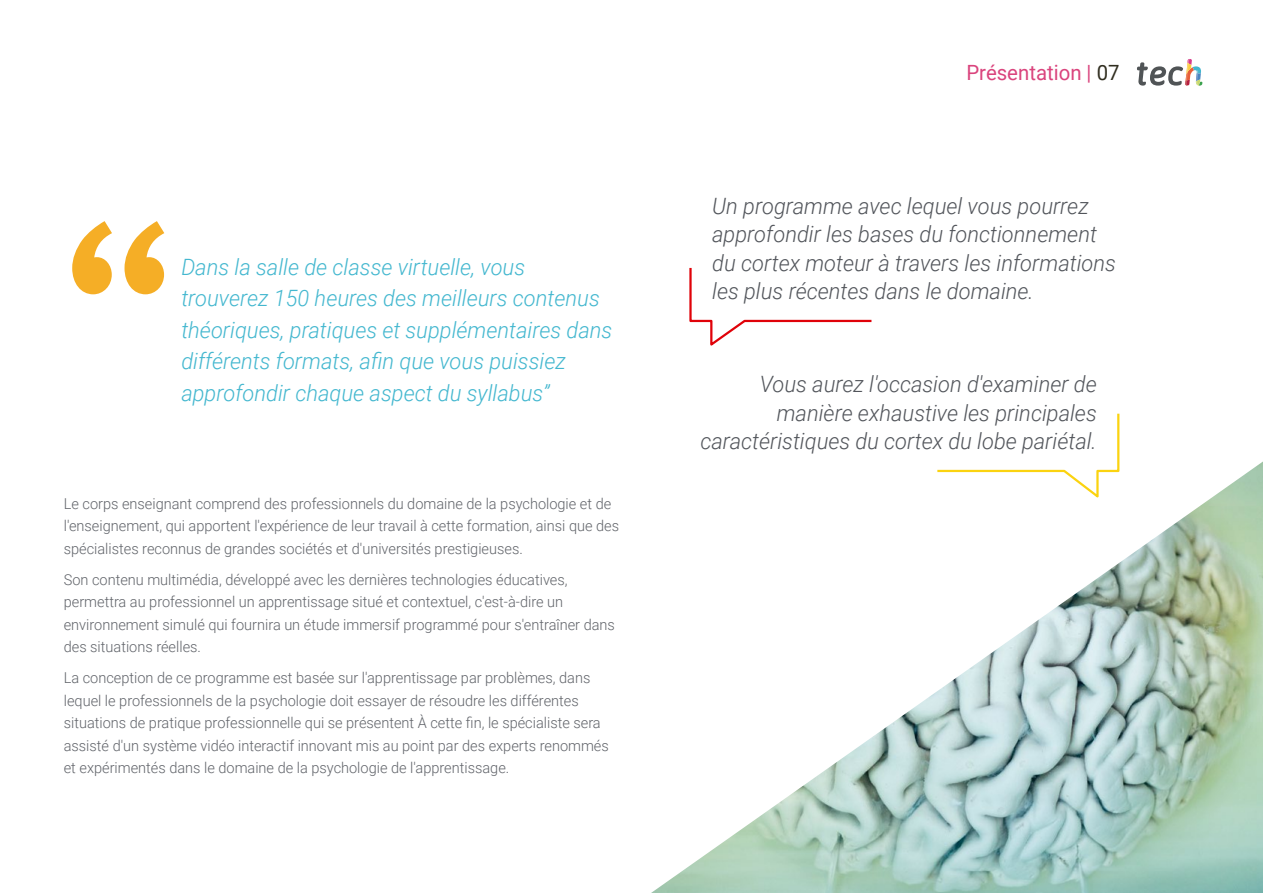
<style>
.page{position:relative;width:1263px;height:893px;background:#fff}
.page>*{position:absolute;margin:0;border:0;box-sizing:border-box;transform-origin:0 0}
.t1{font:italic 300 22.5px/28.5px "Roboto";color:#52555b;text-align:right}
.t2{font:italic 300 22.5px/31.5px "Roboto";color:#43b7cf}
.t3{font:21px "Roboto";color:#da447d}
.t4{font:300 15px/22.5px "Roboto";color:#61646a}
.s1{color:#312e20}
</style>
<div class="page">
<svg style="left:72px;top:221px;width:92px;height:73px"></svg>
<img style="left:651px;top:461px;width:612px;height:432px">
<svg style="left:935px;top:413px;width:185px;height:88px"></svg>
<svg style="left:689px;top:267px;width:183px;height:79px"></svg>
<svg style="left:1137px;top:59px;width:65px;height:27px"></svg>
<h1 class="t2" style="left:181px;top:250px;width:432px">Dans la salle de classe virtuelle, vous trouverez 150 heures des meilleurs contenus théoriques, pratiques et supplémentaires dans différents formats, afin que vous puissiez approfondir chaque aspect du syllabus”</h1>
<p class="t4" style="left:64px;top:492px;width:557px">Le corps enseignant comprend des professionnels du domaine de la psychologie et de l'enseignement, qui apportent l'expérience de leur travail à cette formation, ainsi que des spécialistes reconnus de grandes sociétés et d'universités prestigieuses.</p>
<p class="t4" style="left:64px;top:568px;width:553px">Son contenu multimédia, développé avec les dernières technologies éducatives, permettra au professionnel un apprentissage situé et contextuel, c'est-à-dire un environnement simulé qui fournira un étude immersif programmé pour s'entraîner dans des situations réelles.</p>
<p class="t4" style="left:64px;top:666px;width:546px">La conception de ce programme est basée sur l'apprentissage par problèmes, dans lequel le professionnels de la psychologie doit essayer de résoudre les différentes situations de pratique professionnelle qui se présentent À cette fin, le spécialiste sera assisté d'un système vidéo interactif innovant mis au point par des experts renommés et expérimentés dans le domaine de la psychologie de l'apprentissage.</p>
<h2 class="t3" style="left:966px;top:57px;width:155px">Présentation | <span class="s1">07</span></h2>
<h1 class="t1" style="left:712px;top:191px;width:405px;text-align:left">Un programme avec lequel vous pourrez approfondir les bases du fonctionnement du cortex moteur à travers les informations les plus récentes dans le domaine.</h1>
<h1 class="t1" style="left:700px;top:369px;width:398px">Vous aurez l'occasion d'examiner de manière exhaustive les principales caractéristiques du cortex du lobe pariétal.</h1>
</div>
